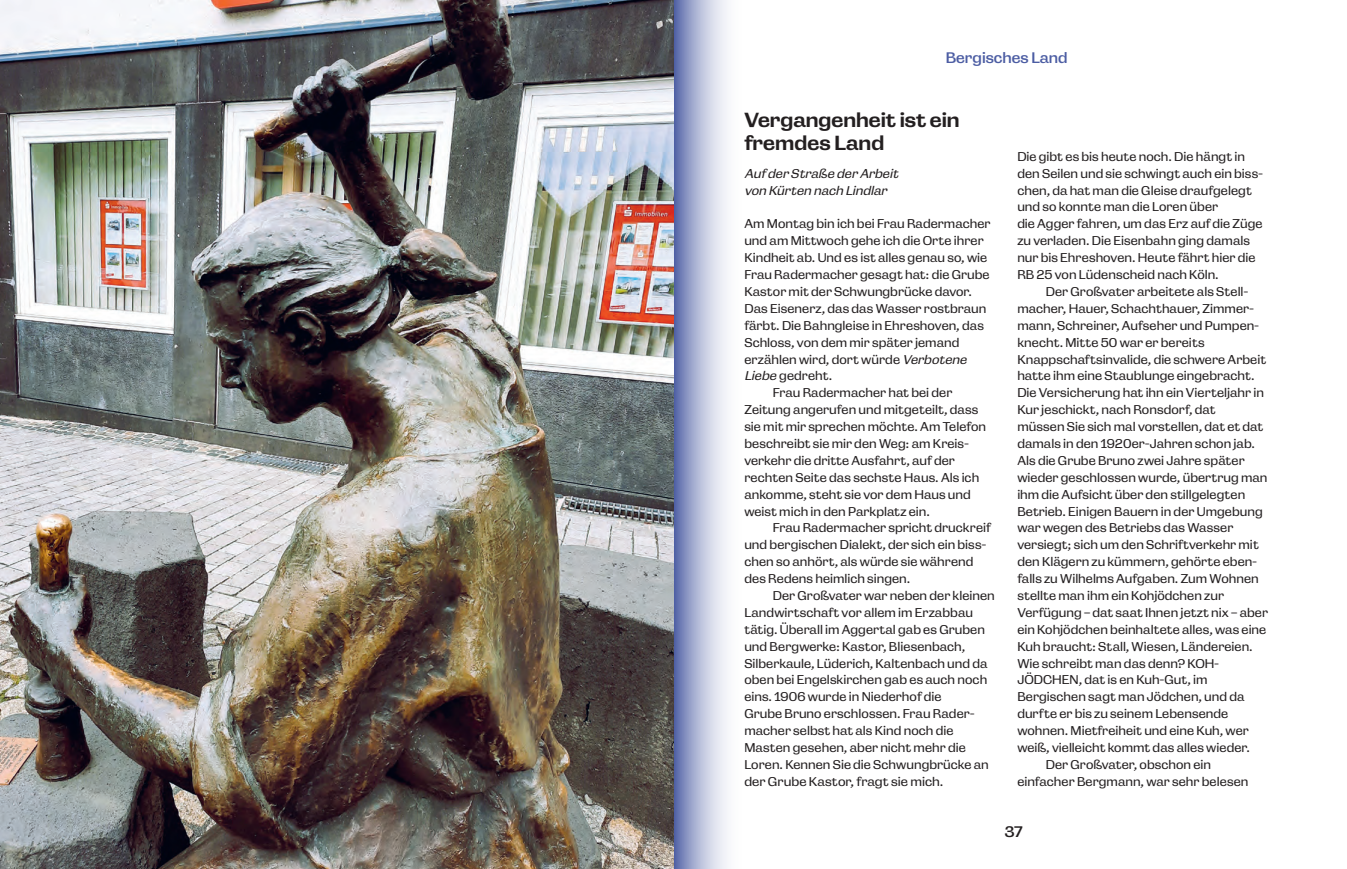
<style>
.page{position:relative;width:1347px;height:869px;background:#fff}
.page>*{position:absolute;margin:0;border:0;box-sizing:border-box;transform-origin:0 0}
.t1{font:600 20px/22.5px "Gimlet Sans";color:#231f20}
.t2{font:500 15px "Gimlet Sans";color:#4c5da3}
.t3{font:500 15px "Gimlet Sans";color:#231f20}
.t4{font:12.5px/16.9px "Gimlet Sans";letter-spacing:.005em;color:#231f20}
.t5{font:italic 12.5px/16.9px "Gimlet Sans";color:#231f20}
.s1{font-style:italic}
</style>
<div class="page">
<svg style="left:673px;top:0;width:54px;height:868px"></svg>
<img style="left:0;top:0;width:673px;height:868px">
<p class="t2" style="left:945px;top:44px;width:123px">Bergisches Land</p>
<h1 class="t1" style="left:744px;top:106px;width:217px">Vergangenheit ist ein fremdes Land</h1>
<p class="t5" style="left:744px;top:163px;width:159px">AufderStraßederArbeit von Kürten nach Lindlar</p>
<p class="t4" style="left:744px;top:214px;width:248px">Am Montag bin ich bei Frau Radermacher</p>
<p class="t4" style="left:744px;top:231px;width:241px">und am Mittwoch gehe ich die Orte ihrer</p>
<p class="t4" style="left:744px;top:247px;width:244px">Kindheit ab. Und es ist alles genau so, wie</p>
<p class="t4" style="left:744px;top:264px;width:247px">Frau Radermacher gesagt hat: die Grube</p>
<p class="t4" style="left:744px;top:281px;width:229px">Kastor mit der Schwungbrücke davor.</p>
<p class="t4" style="left:744px;top:298px;width:243px">Das Eisenerz, das das Wasser rostbraun</p>
<p class="t4" style="left:744px;top:315px;width:241px">färbt. Die Bahngleise in Ehreshoven, das</p>
<p class="t4" style="left:744px;top:332px;width:217px">Schloss, von dem mir später jemand</p>
<p class="t4" style="left:744px;top:349px;width:228px">erzählen wird, dort würde <span class="s1">Verbotene</span></p>
<p class="t4" style="left:744px;top:366px;width:89px"><span class="s1">Liebe</span>gedreht.</p>
<p class="t4" style="left:772px;top:382px;width:181px">Frau Radermacher hat bei der</p>
<p class="t4" style="left:744px;top:399px;width:235px">Zeitung angerufen und mitgeteilt, dass</p>
<p class="t4" style="left:744px;top:416px;width:243px">sie mit mir sprechen möchte. Am Telefon</p>
<p class="t4" style="left:744px;top:433px;width:225px">beschreibt sie mir den Weg: am Kreis-</p>
<p class="t4" style="left:744px;top:450px;width:212px">verkehr die dritte Ausfahrt, auf der</p>
<p class="t4" style="left:744px;top:467px;width:236px">rechten Seite das sechste Haus. Als ich</p>
<p class="t4" style="left:744px;top:484px;width:228px">ankomme, steht sie vor dem Haus und</p>
<p class="t4" style="left:744px;top:501px;width:187px">weist mich in den Parkplatz ein.</p>
<p class="t4" style="left:772px;top:517px;width:219px">Frau Radermacher spricht druckreif</p>
<p class="t4" style="left:744px;top:534px;width:243px">und bergischen Dialekt, der sich ein biss-</p>
<p class="t4" style="left:744px;top:551px;width:231px">chen so anhört, als würde sie während</p>
<p class="t4" style="left:744px;top:568px;width:167px">des Redens heimlich singen.</p>
<p class="t4" style="left:772px;top:585px;width:224px">Der Großvater war neben der kleinen</p>
<p class="t4" style="left:744px;top:602px;width:230px">Landwirtschaft vor allem im Erzabbau</p>
<p class="t4" style="left:744px;top:619px;width:242px">tätig. Überall im Aggertal gab es Gruben</p>
<p class="t4" style="left:744px;top:636px;width:222px">und Bergwerke: Kastor, Bliesenbach,</p>
<p class="t4" style="left:744px;top:652px;width:245px">Silberkaule, Lüderich, Kaltenbach und da</p>
<p class="t4" style="left:744px;top:669px;width:244px">oben bei Engelskirchen gab es auch noch</p>
<p class="t4" style="left:744px;top:686px;width:199px">eins. 1906 wurde in Niederhof die</p>
<p class="t4" style="left:744px;top:703px;width:231px">Grube Bruno erschlossen. Frau Rader-</p>
<p class="t4" style="left:744px;top:720px;width:210px">macher selbst hat als Kind noch die</p>
<p class="t4" style="left:744px;top:737px;width:223px">Masten gesehen, aber nicht mehr die</p>
<p class="t4" style="left:744px;top:754px;width:246px">Loren. Kennen Sie die Schwungbrücke an</p>
<p class="t4" style="left:744px;top:771px;width:201px">der Grube Kastor, fragt sie mich.</p>
<p class="t4" style="left:1017px;top:146px;width:247px">Die gibt es bis heute noch. Die hängt in den Seilen und sie schwingt auch ein biss&shy;chen, da hat man die Gleise draufgelegt und so konnte man die Loren über<br>die Agger fahren, um das Erz auf die Züge zu verladen. Die Eisenbahn ging damals nur bis Ehreshoven. Heute fährt hier die RB 25 von Lüdenscheid nach Köln.</p>
<p class="t4" style="left:1045px;top:281px;width:204px">Der Großvater arbeitete als Stell-</p>
<p class="t4" style="left:1017px;top:298px;width:238px">macher, Hauer, Schachthauer, Zimmer-</p>
<p class="t4" style="left:1017px;top:315px;width:243px">mann, Schreiner, Aufseher und Pumpen-</p>
<p class="t4" style="left:1017px;top:332px;width:189px">knecht. Mitte 50 war er bereits</p>
<p class="t4" style="left:1017px;top:349px;width:250px">Knappschaftsinvalide, die schwere Arbeit</p>
<p class="t4" style="left:1017px;top:366px;width:239px">hatte ihm eine Staublunge eingebracht.</p>
<p class="t4" style="left:1017px;top:382px;width:248px">Die Versicherung hat ihn ein Vierteljahr in</p>
<p class="t4" style="left:1017px;top:399px;width:200px">Kur jeschickt, nach Ronsdorf, dat</p>
<p class="t4" style="left:1017px;top:416px;width:247px">müssen Sie sich mal vorstellen, dat et dat</p>
<p class="t4" style="left:1017px;top:433px;width:239px">damals in den 1920er-Jahren schon jab.</p>
<p class="t4" style="left:1017px;top:450px;width:229px">Als die Grube Bruno zwei Jahre später</p>
<p class="t4" style="left:1017px;top:467px;width:252px">wieder geschlossen wurde, übertrug man</p>
<p class="t4" style="left:1017px;top:484px;width:229px">ihm die Aufsicht über den stillgelegten</p>
<p class="t4" style="left:1017px;top:501px;width:247px">Betrieb. Einigen Bauern in der Umgebung</p>
<p class="t4" style="left:1017px;top:517px;width:217px">war wegen des Betriebs das Wasser</p>
<p class="t4" style="left:1017px;top:534px;width:243px">versiegt; sich um den Schriftverkehr mit</p>
<p class="t4" style="left:1017px;top:551px;width:241px">den Klägern zu kümmern, gehörte eben-</p>
<p class="t4" style="left:1017px;top:568px;width:243px">falls zu Wilhelms Aufgaben. Zum Wohnen</p>
<p class="t4" style="left:1017px;top:585px;width:208px">stellte man ihm ein Kohjödchen zur</p>
<p class="t4" style="left:1017px;top:602px;width:252px">Verfügung – dat saat Ihnen jetzt nix – aber</p>
<p class="t4" style="left:1017px;top:619px;width:250px">ein Kohjödchen beinhaltete alles, was eine</p>
<p class="t4" style="left:1017px;top:636px;width:237px">Kuh braucht: Stall, Wiesen, Ländereien.</p>
<p class="t4" style="left:1017px;top:652px;width:203px">Wie schreibt man das denn? KOH-</p>
<p class="t4" style="left:1017px;top:669px;width:192px">JÖDCHEN, dat is en Kuh-Gut, im</p>
<p class="t4" style="left:1017px;top:686px;width:229px">Bergischen sagt man Jödchen, und da</p>
<p class="t4" style="left:1017px;top:703px;width:212px">durfte er bis zu seinem Lebensende</p>
<p class="t4" style="left:1017px;top:720px;width:233px">wohnen. Mietfreiheit und eine Kuh, wer</p>
<p class="t4" style="left:1017px;top:737px;width:234px">weiß, vielleicht kommt das alles wieder.</p>
<p class="t4" style="left:1045px;top:754px;width:167px">Der Großvater, obschon ein</p>
<p class="t4" style="left:1017px;top:771px;width:232px">einfacher Bergmann, war sehr belesen</p>
<p class="t3" style="left:1004px;top:817px;width:19px">37</p>
</div>
